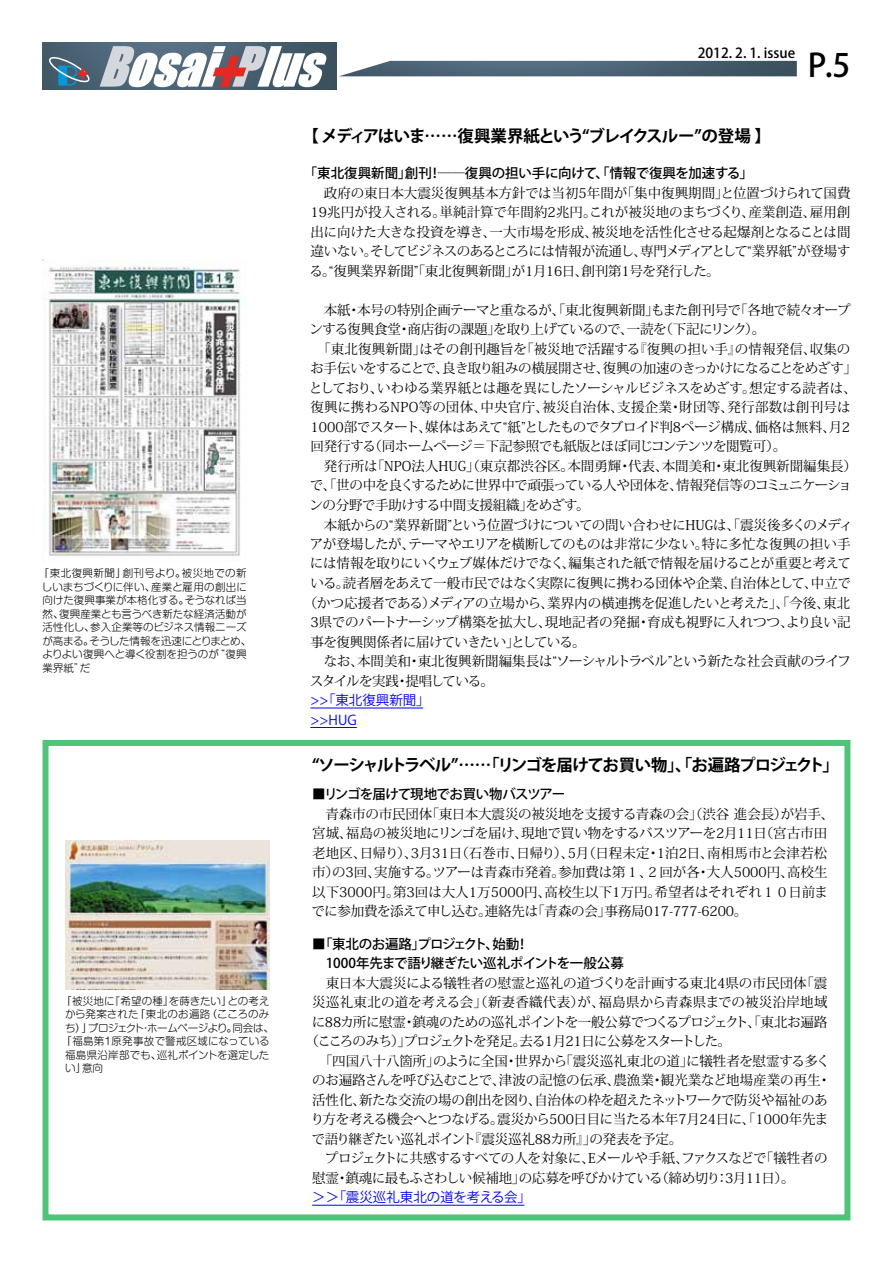
<style>
.page{position:relative;width:893px;height:1263px;background:#fff}
.page>*{position:absolute;margin:0;border:0;box-sizing:border-box;transform-origin:0 0}
.t1{font:500 31.95px "Koz Go Pro";color:#000}
.t2{font:700 16.5px "Koz Go Pr 6 N";letter-spacing:-.08em;color:#000}
.t3{font:500 13.8px "Koz Go Pro";color:#000}
.t4{font:13.5px/19.5px "Koz Min Pr 6 N";letter-spacing:-.015em;color:#000;text-align:justify}
.t5{font:13.5px "Koz Min Pr 6 N";letter-spacing:-.05em;color:#000}
.t6{font:13.5px "Koz Min Pr 6 N";letter-spacing:.02em;color:#000}
.t7{font:500 13.5px/19.5px "Koz Go Pr 6 N";letter-spacing:-.02em;color:#000}
.t8{font:13.5px "Koz Min Pr 6 N";letter-spacing:-.04em;color:#000}
.t9{font:13.5px "Koz Min Pr 6 N";letter-spacing:-.035em;color:#000}
.t10{font:13.5px "Koz Min Pr 6 N";letter-spacing:.01em;color:#000}
.t11{font:13.5px "Koz Min Pr 6 N";letter-spacing:-.06em;color:#000}
.t12{font:13.5px/19.5px "Koz Go Pr 6 N";color:#00f}
.t13{font:13.5px "Koz Min Pr 6 N";letter-spacing:-.045em;color:#000}
.t14{font:500 13.5px "Koz Go Pr 6 N";letter-spacing:-.06em;color:#000}
.t15{font:13.5px "Koz Min Pr 6 N";letter-spacing:-.07em;color:#000}
.t16{font:300 10.5px/13.5px "Shin M Go Pro";color:#000}
.t17{font:300 10.5px "Shin M Go Pro";letter-spacing:-.04em;color:#000}
.t18{font:300 10.5px "Shin M Go Pro";letter-spacing:.02em;color:#000}
</style>
<div class="page">
<img style="left:340px;top:61px;width:457px;height:15px">
<img style="left:43px;top:43px;width:293px;height:47px">
<svg style="left:48px;top:56px;width:42px;height:30px"></svg>
<svg style="left:100px;top:46px;width:226px;height:41px"></svg>
<img style="left:43px;top:259px;width:198px;height:299px">
<hr style="left:310px;top:708px;width:113px;height:1px;background:#00f">
<hr style="left:310px;top:727px;width:47px;height:1px;background:#00f">
<svg style="left:42px;top:739px;width:809px;height:482px"></svg>
<img style="left:65px;top:840px;width:204px;height:149px">
<p class="t16" style="left:39px;top:565px;width:214px">「東北復興新聞」創刊号より。被災地での新しいまちづくりに伴い、産業と雇用の創出に向けた復興事業が本格化する。そうなれば当然、復興産業とも言うべき新たな経済活動が活性化し、参入企業等のビジネス情報ニーズが高まる。そうした情報を迅速にとりまとめ、よりよい復興へと導く役割を担うのが“復興業界紙”だ</p>
<p class="t16" style="left:62px;top:992px;width:209px">「被災地に『希望の種』を蒔きたい」との考え</p>
<p class="t16" style="left:65px;top:1006px;width:206px">から発案された「東北のお遍路（こころのみ</p>
<p class="t17" style="left:65px;top:1019px;width:210px">ち）」プロジェクト・ホームページより。同会は、</p>
<p class="t18" style="left:62px;top:1032px;width:210px">「福島第１原発事故で警戒区域になっている</p>
<p class="t16" style="left:65px;top:1046px;width:206px">福島県沿岸部でも、巡礼ポイントを選定した</p>
<p class="t16" style="left:65px;top:1060px;width:39px">い」意向</p>
<p class="t3" style="left:698px;top:44px;width:99px">2012. 2. 1. issue</p>
<h1 class="t1" style="left:808px;top:45px;width:44px">P.5</h1>
<p class="t2" style="left:302px;top:127px;width:470px">【 メディアはいま……復興業界紙という“ブレイクスルー”の登場 】</p>
<p class="t7" style="left:304px;top:164px;width:450px">「東北復興新聞」創刊！――復興の担い手に向けて、「情報で復興を加速する」</p>
<p class="t4" style="left:310px;top:184px;width:543px">　政府の東日本大震災復興基本方針では当初5年間が「集中復興期間」と位置づけられて国費19兆円が投入される。単純計算で年間約2兆円。これが被災地のまちづくり、産業創造、雇用創出に向けた大きな投資を導き、一大市場を形成、被災地を活性化させる起爆剤となることは間違いない。そしてビジネスのあるところには情報が流通し、専門メディアとして“業界紙”が登場する。“復興業界新聞”「東北復興新聞」が1月16日、創刊第1号を発行した。</p>
<p class="t4" style="left:310px;top:301px;width:542px">　本紙・本号の特別企画テーマと重なるが、「東北復興新聞」もまた創刊号で「各地で続々オープ</p>
<p class="t4" style="left:309px;top:320px;width:457px">ンする復興食堂・商店街の課題」を取り上げているので、一読を（下記にリンク）。</p>
<p class="t10" style="left:310px;top:341px;width:542px">　「東北復興新聞」はその創刊趣旨を「被災地で活躍する『復興の担い手』の情報発信、収集の</p>
<p class="t5" style="left:310px;top:361px;width:548px">お手伝いをすることで、良き取り組みの横展開させ、復興の加速のきっかけになることをめざす」</p>
<p class="t8" style="left:309px;top:380px;width:549px">としており、いわゆる業界紙とは趣を異にしたソーシャルビジネスをめざす。想定する読者は、</p>
<p class="t6" style="left:310px;top:400px;width:542px">復興に携わるNPO等の団体、中央官庁、被災自治体、支援企業・財団等、発行部数は創刊号は</p>
<p class="t9" style="left:310px;top:419px;width:541px">1000部でスタート、媒体はあえて“紙”としたものでタブロイド判8ページ構成、価格は無料、月2</p>
<p class="t8" style="left:310px;top:439px;width:477px">回発行する（同ホームページ＝下記参照でも紙版とほぼ同じコンテンツを閲覧可）。</p>
<p class="t4" style="left:310px;top:457px;width:548px">　発行所は「NPO法人HUG」（東京都渋谷区。本間勇輝・代表、本間美和・東北復興新聞編集長）</p>
<p class="t5" style="left:310px;top:478px;width:543px">で、「世の中を良くするために世界中で頑張っている人や団体を、情報発信等のコミュニケーショ</p>
<p class="t4" style="left:309px;top:496px;width:282px">ンの分野で手助けする中間支援組織」をめざす。</p>
<p class="t4" style="left:310px;top:515px;width:544px">　本紙からの“業界新聞”という位置づけについての問い合わせにHUGは、「震災後多くのメディ</p>
<p class="t4" style="left:310px;top:535px;width:542px">アが登場したが、テーマやエリアを横断してのものは非常に少ない。特に多忙な復興の担い手</p>
<p class="t4" style="left:310px;top:554px;width:542px">には情報を取りにいくウェブ媒体だけでなく、編集された紙で情報を届けることが重要と考えて</p>
<p class="t4" style="left:310px;top:574px;width:542px">いる。読者層をあえて一般市民ではなく実際に復興に携わる団体や企業、自治体として、中立で</p>
<p class="t4" style="left:304px;top:593px;width:548px">（かつ応援者である）メディアの立場から、業界内の横連携を促進したいと考えた」、「今後、東北</p>
<p class="t4" style="left:310px;top:613px;width:542px">3県でのパートナーシップ構築を拡大し、現地記者の発掘・育成も視野に入れつつ、より良い記</p>
<p class="t13" style="left:310px;top:634px;width:277px">事を復興関係者に届けていきたい」としている。</p>
<p class="t4" style="left:310px;top:652px;width:542px">　なお、本間美和・東北復興新聞編集長は“ソーシャルトラベル”という新たな社会貢献のライフ</p>
<p class="t15" style="left:310px;top:673px;width:186px">スタイルを実践・提唱している。</p>
<p class="t12" style="left:310px;top:691px;width:121px">&gt;&gt;「東北復興新聞」&gt;&gt;HUG</p>
<p class="t2" style="left:312px;top:756px;width:528px">“ソーシャルトラベル”……「リンゴを届けてお買い物」、「お遍路プロジェクト」</p>
<p class="t14" style="left:312px;top:787px;width:255px">■リンゴを届けて現地でお買い物バスツアー</p>
<p class="t4" style="left:312px;top:804px;width:524px;text-align:left">　青森市の市民団体「東日本大震災の被災地を支援する青森の会」（渋谷 進会長）が岩手、宮城、福島の被災地にリンゴを届け、現地で買い物をするバスツアーを2月11日（宮古市田老地区、日帰り）、3月31日（石巻市、日帰り）、5月（日程未定・1泊2日、南相馬市と会津若松市）の3回、実施する。ツアーは青森市発着。参加費は第１、２回が各・大人5000円、高校生以下3000円。第3回は大人1万5000円、高校生以下1万円。希望者はそれぞれ１０日前までに参加費を添えて申し込む。連絡先は「青森の会」事務局017-777-6200。</p>
<p class="t7" style="left:312px;top:934px;width:313px">■「東北のお遍路」プロジェクト、始動！<br>　1000年先まで語り継ぎたい巡礼ポイントを一般公募</p>
<p class="t4" style="left:312px;top:973px;width:517px">　東日本大震災による犠牲者の慰霊と巡礼の道づくりを計画する東北4県の市民団体「震</p>
<p class="t6" style="left:312px;top:994px;width:517px">災巡礼東北の道を考える会」（新妻香織代表）が、福島県から青森県までの被災沿岸地域</p>
<p class="t5" style="left:312px;top:1014px;width:517px">に88カ所に慰霊・鎮魂のための巡礼ポイントを一般公募でつくるプロジェクト、「東北お遍路</p>
<p class="t11" style="left:306px;top:1033px;width:427px">（こころのみち）」プロジェクトを発足。去る1月21日に公募をスタートした。</p>
<p class="t4" style="left:312px;top:1051px;width:519px">　「四国八十八箇所」のように全国・世界から「震災巡礼東北の道」に犠牲者を慰霊する多く</p>
<p class="t4" style="left:312px;top:1071px;width:520px">のお遍路さんを呼び込むことで、津波の記憶の伝承、農漁業・観光業など地場産業の再生・</p>
<p class="t4" style="left:312px;top:1090px;width:517px">活性化、新たな交流の場の創出を図り、自治体の枠を超えたネットワークで防災や福祉のあ</p>
<p class="t4" style="left:311px;top:1110px;width:519px">り方を考える機会へとつなげる。震災から500日目に当たる本年7月24日に、「1000年先ま</p>
<p class="t4" style="left:312px;top:1129px;width:372px">で語り継ぎたい巡礼ポイント『震災巡礼88カ所』」の発表を予定。</p>
<p class="t4" style="left:312px;top:1149px;width:517px">　プロジェクトに共感するすべての人を対象に、Eメールや手紙、ファクスなどで「犠牲者の</p>
<p class="t4" style="left:312px;top:1168px;width:484px">慰霊・鎮魂に最もふさわしい候補地」の応募を呼びかけている（締め切り：3月11日）。</p>
<p class="t12" style="left:312px;top:1188px;width:220px">＞＞「震災巡礼東北の道を考える会」</p>
</div>
